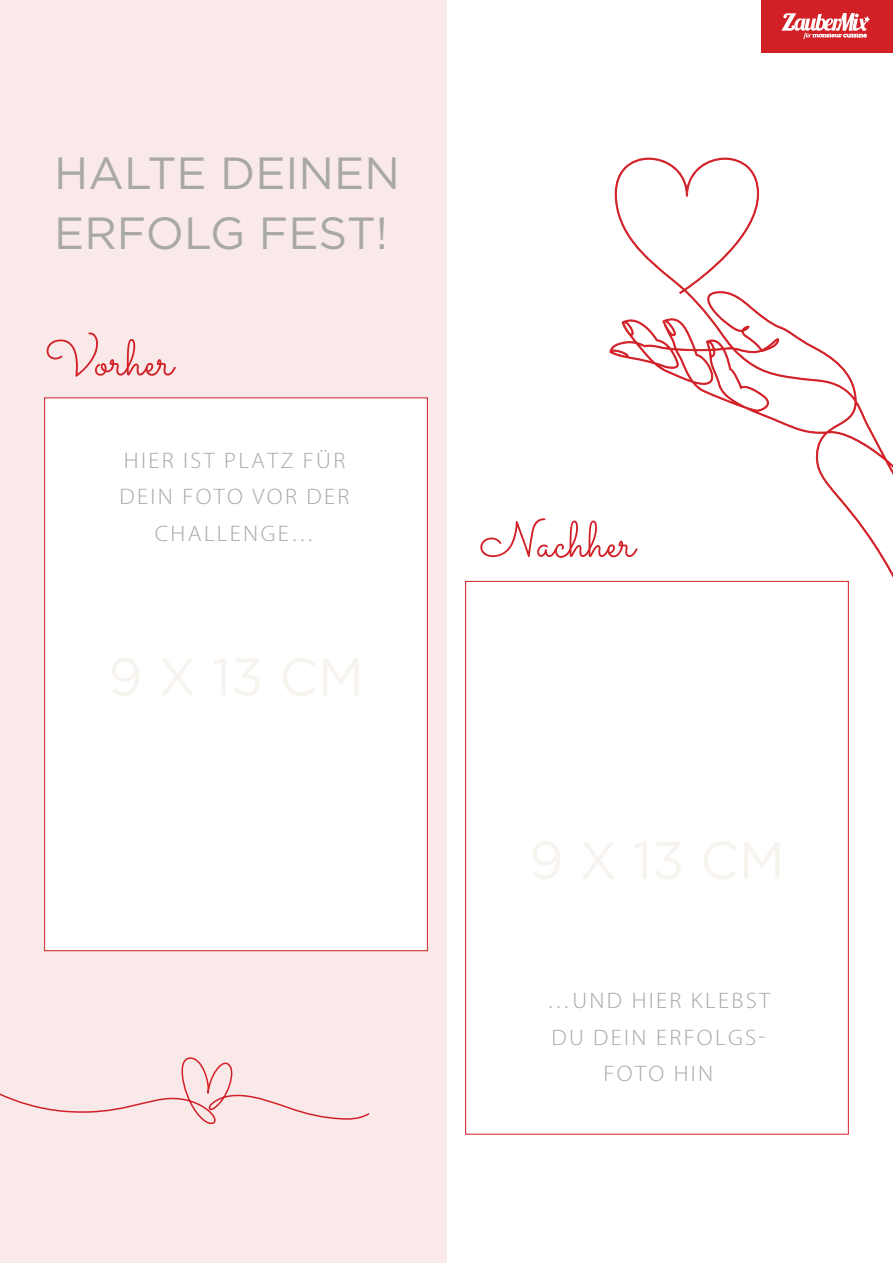
<style>
.page{position:relative;width:893px;height:1263px;background:#fff}
.page>*{position:absolute;margin:0;border:0;box-sizing:border-box;transform-origin:0 0}
.t1{font:50.55px "Sacramento";color:#d22027}
.t2{font:45px/60px "Gotham";color:#a8a8a7}
.t3{font:300 22.5px/36.3px "Myriad Pro";letter-spacing:.1em;color:#a8a8a7;text-align:center;scale:1.05 1}
</style>
<div class="page">
<div style="left:0;top:0;width:446px;height:1263px;background:#fae9e9"></div>
<div style="left:44px;top:398px;width:384px;height:553px;background:#fff;border:1px solid #d22027"></div>
<div style="left:465px;top:581px;width:383px;height:553px;background:#fff;border:1px solid #d22027"></div>
<svg style="left:609px;top:158px;width:284px;height:434px"></svg>
<svg style="left:0;top:1057px;width:370px;height:68px"></svg>
<div style="left:761px;top:0;width:132px;height:52px;background:#d22027"></div>
<svg style="left:781px;top:13px;width:89px;height:26px"></svg>
<h2 class="t2" style="left:54px;top:143px;width:347px">HALTE DEINEN<br>ERFOLG FEST!</h2>
<h1 class="t1" style="left:45px;top:328px;width:130px">Vorher</h1>
<p class="t3" style="left:120px;top:443px;width:220px">HIER IST PLATZ FÜR<br>DEIN FOTO VOR DER<br>CHALLENGE…</p>
<h1 class="t1" style="left:480px;top:509px;width:157px">Nachher</h1>
<p class="t3" style="left:547px;top:983px;width:214px">…UND HIER KLEBST<br>DU DEIN ERFOLGS-<br>FOTO HIN</p>
</div>
